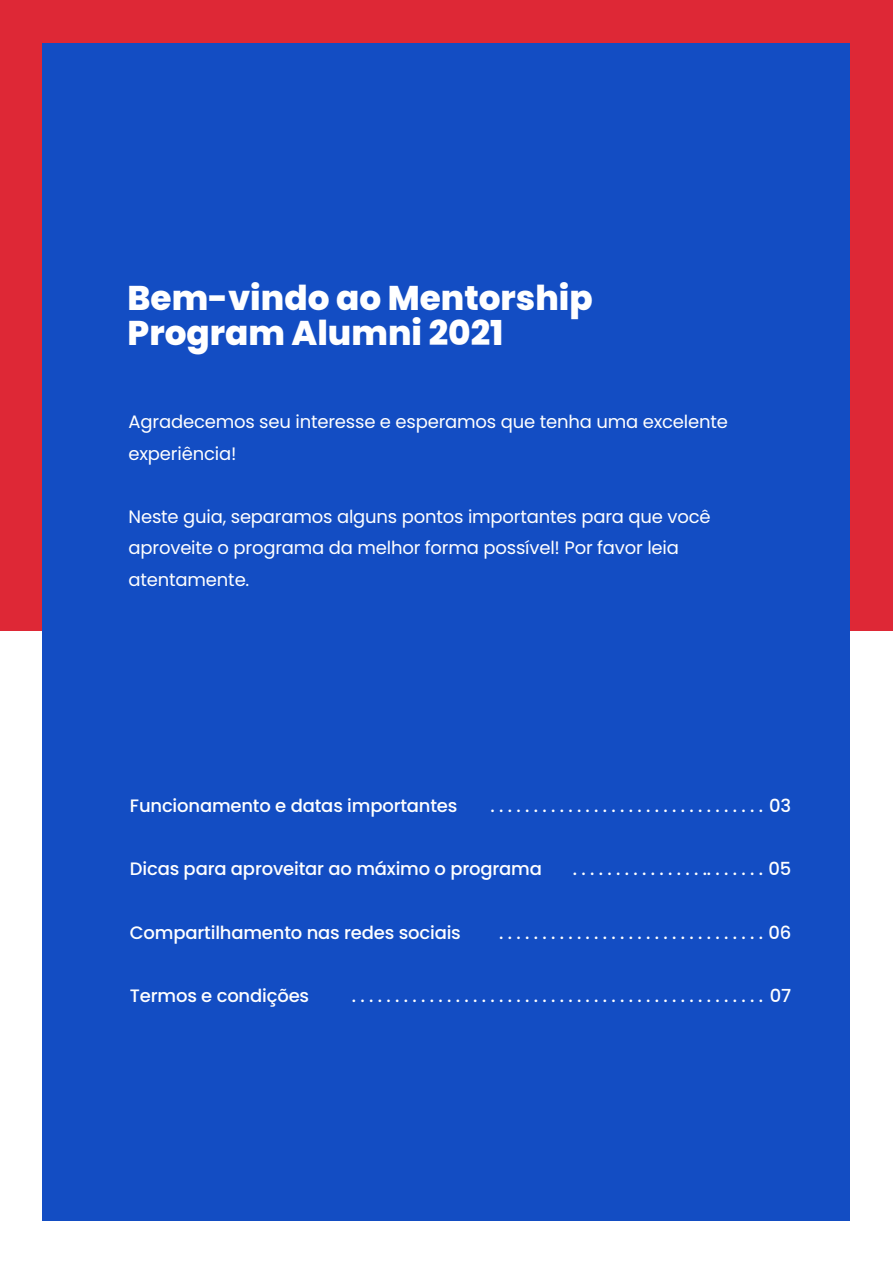
<style>
.page{position:relative;width:893px;height:1263px;background:#fff}
.page>*{position:absolute;margin:0;border:0;box-sizing:border-box;transform-origin:0 0}
.t1{font:800 34.35px/35.1px "Poppins";color:#fff}
.t2{font:500 18px "Poppins";letter-spacing:-.01em;color:#fff}
.t3{font:18px/31.5px "Poppins";letter-spacing:-.01em;color:#fff}
</style>
<div class="page">
<div style="left:0;top:0;width:893px;height:631px;background:#de2836"></div>
<div style="left:43px;top:43px;width:807px;height:1177px;background:#134dc3"></div>
<h1 class="t1" style="left:128px;top:280px;width:467px">Bem-vindo ao Mentorship<br>Program Alumni 2021</h1>
<p class="t3" style="left:129px;top:406px;width:601px">Agradecemos seu interesse e esperamos que tenha uma excelente experiência!</p>
<p class="t3" style="left:129px;top:501px;width:584px">Neste guia, separamos alguns pontos importantes para que você aproveite o programa da melhor forma possível! Por favor leia atentamente.</p>
<p class="t2" style="left:130px;top:796px;width:329px">Funcionamento e datas importantes</p>
<p class="t2" style="left:490px;top:796px;width:302px">. . . . . . . . . . . . . . . . . . . . . . . . . . . . . . . . 03</p>
<p class="t2" style="left:130px;top:859px;width:414px">Dicas para aproveitar ao máximo o programa</p>
<p class="t2" style="left:573px;top:859px;width:220px">. . . . . . . . . . . . . . . .. . . . . . . 05</p>
<p class="t2" style="left:130px;top:922px;width:332px">Compartilhamento nas redes sociais</p>
<p class="t2" style="left:499px;top:922px;width:294px">. . . . . . . . . . . . . . . . . . . . . . . . . . . . . . .06</p>
<p class="t2" style="left:130px;top:985px;width:181px">Termos e condições</p>
<p class="t2" style="left:352px;top:985px;width:441px">. . . . . . . . . . . . . . . . . . . . . . . . . . . . . . . . . . . . . . . . . . . . . . . . 07</p>
</div>
